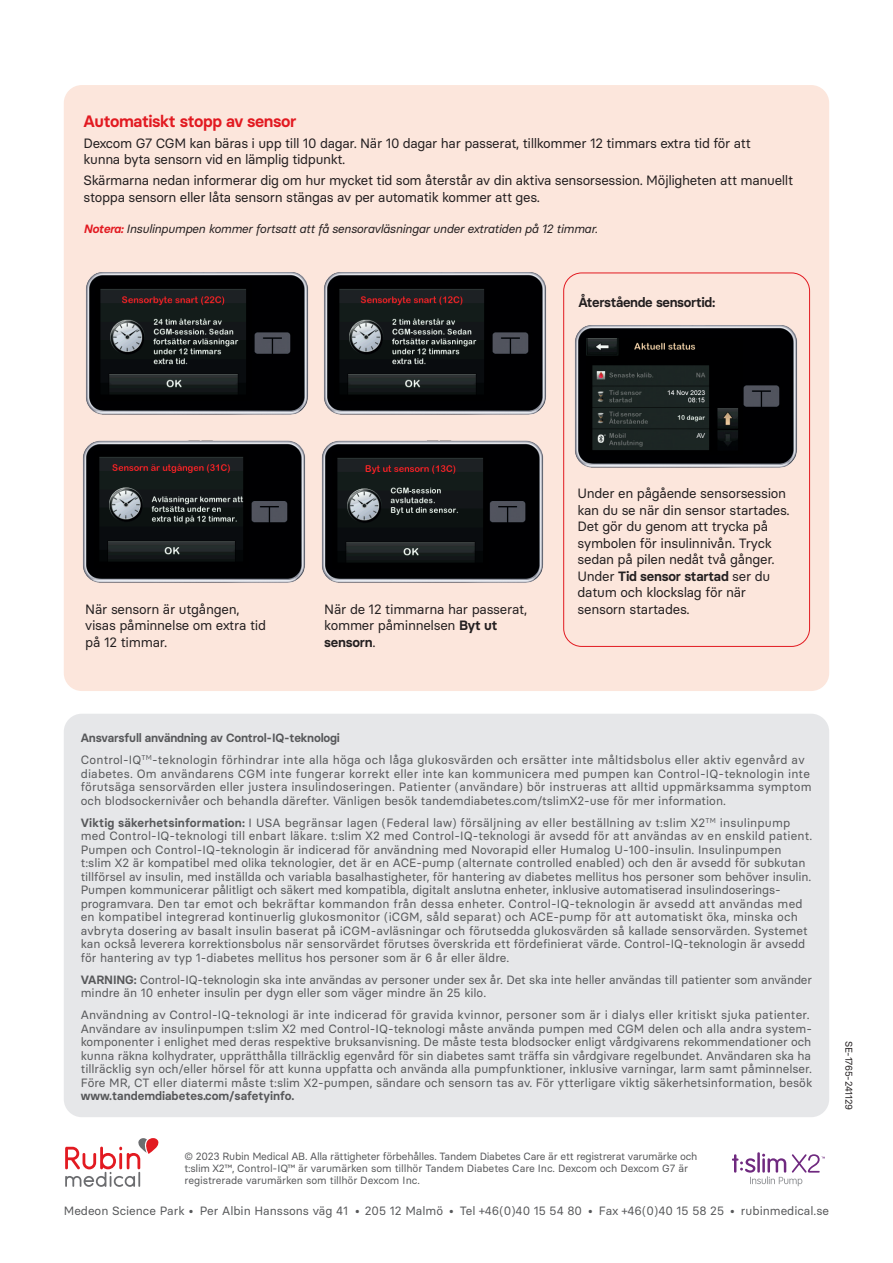
<style>
.page{position:relative;width:893px;height:1263px;background:#fff}
.page>*{position:absolute;margin:0;border:0;box-sizing:border-box;transform-origin:0 0}
.t1{font:600 16.5px "Basier Circle";letter-spacing:-.025em;color:#e21a21}
.t2{font:13.5px/16.5px "Basier Circle";letter-spacing:-.025em;color:#231f20}
.t3{font:600 13.5px "Basier Circle";letter-spacing:-.025em;color:#231f20}
.t4{font:12px/13.5px "Basier Circle";color:#57585a}
.t5{font:italic 12px "Basier Circle";letter-spacing:-.025em;color:#231f20}
.t6{font:600 12px "Basier Circle";color:#57585a}
.t7{font:10.5px/12px "Basier Circle";letter-spacing:-.025em;color:#57585a}
.t8{font:9.75px "Basier Circle";letter-spacing:-.03em;color:#231f20}
.s1{font-weight:600;color:#e21a21}
.s2{font-weight:600}
</style>
<div class="page">
<div style="left:64px;top:714px;width:765px;height:403px;background:#e6e7e9;border-radius:18px"></div>
<div style="left:64px;top:85px;width:765px;height:606px;background:#fce6dc;border-radius:18px"></div>
<svg style="left:732px;top:1152px;width:93px;height:34px"></svg>
<img style="left:86px;top:273px;width:223px;height:142px">
<img style="left:96px;top:284px;width:155px;height:116px">
<img style="left:324px;top:273px;width:223px;height:142px">
<img style="left:334px;top:284px;width:156px;height:116px">
<img style="left:83px;top:441px;width:223px;height:142px">
<img style="left:95px;top:452px;width:153px;height:115px">
<img style="left:321px;top:441px;width:223px;height:142px">
<img style="left:333px;top:452px;width:155px;height:117px">
<svg style="left:65px;top:1138px;width:94px;height:49px"></svg>
<div style="left:563px;top:273px;width:247px;height:374px;border:1px solid #e21a21;border-radius:18px"></div>
<img style="left:575px;top:325px;width:223px;height:143px">
<img style="left:587px;top:338px;width:155px;height:117px">
<h1 class="t1" style="left:84px;top:111px;width:214px">Automatiskt stopp av sensor</h1>
<p class="t2" style="left:84px;top:135px;width:669px">Dexcom G7 CGM kan bäras i upp till 10 dagar. När 10 dagar har passerat, tillkommer 12 timmars extra tid för att kunna byta sensorn vid en lämplig tidpunkt.</p>
<p class="t2" style="left:84px;top:172px;width:711px">Skärmarna nedan informerar dig om hur mycket tid som återstår av din aktiva sensorsession. Möjligheten att manuellt stoppa sensorn eller låta sensorn stängas av per automatik kommer att ges.</p>
<p class="t5" style="left:84px;top:221px;width:515px"><span class="s1">Notera:</span> Insulinpumpen kommer fortsatt att få sensoravläsningar under extratiden på 12 timmar.</p>
<p class="t3" style="left:578px;top:294px;width:138px">Återstående sensortid:</p>
<p class="t2" style="left:85px;top:600px;width:182px">När sensorn är utgången, visas påminnelse om extra tid på 12 timmar.</p>
<p class="t2" style="left:324px;top:600px;width:204px">När de 12 timmarna har passerat, kommer påminnelsen <span class="s2">Byt ut sensorn</span>.</p>
<p class="t2" style="left:577px;top:485px;width:214px">Under en pågående sensorsession kan du se när din sensor startades.<br>Det gör du genom att trycka på symbolen för insulinnivån. Tryck sedan på pilen nedåt två gånger.<br>Under <span class="s2">Tid sensor startad</span> ser du datum och klockslag för när sensorn startades.</p>
<p class="t4" style="left:81px;top:727px;width:725px;line-height:22px"><span class="s2">Ansvarsfull användning av Control-IQ-teknologi<br></span>Control- IQ<sup>TM</sup>-teknologin förhindrar inte alla höga och låga glukosvärden och ersätter inte måltidsbolus eller aktiv egenvård av</p>
<p class="t4" style="left:81px;top:766px;width:732px">diabetes. Om användarens CGM inte fungerar korrekt eller inte kan kommunicera med pumpen kan Control- IQ-teknologin inte förutsäga sensorvärden eller justera insulindoseringen. Patienter (användare) bör instrueras att alltid uppmärksamma symptom och blodsockernivåer och behandla därefter. Vänligen besök tandemdiabetes.com/tslimX2- use för mer information.</p>
<p class="t4" style="left:81px;top:815px;width:733px"><span class="s2">Viktig säkerhetsinformation:</span> I USA begränsar lagen (Federal law) försäljning av eller beställning av t:slim X2<sup>TM</sup> insulinpump med Control- IQ-teknologi till enbart läkare. t:slim X2 med Control- IQ-teknologi är avsedd för att användas av en enskild patient.<br>Pumpen och Control- IQ-teknologin är indicerad för användning med Novorapid eller Humalog U-100-insulin. Insulinpumpen t:slim X2 är kompatibel med olika teknologier, det är en ACE- pump (alternate controlled enabled) och den är avsedd för subkutan tillförsel av insulin, med inställda och variabla basalhastigheter, för hantering av diabetes mellitus hos personer som behöver insulin.<br>Pumpen kommunicerar pålitligt och säkert med kompatibla, digitalt anslutna enheter, inklusive automatiserad insulindoserings&shy;programvara. Den tar emot och bekräftar kommandon från dessa enheter. Control- IQ-teknologin är avsedd att användas med en kompatibel integrerad kontinuerlig glukosmonitor (iCGM, såld separat) och ACE- pump för att automatiskt öka, minska och avbryta dosering av basalt insulin baserat på iCGM-avläsningar och förutsedda glukosvärden så kallade sensorvärden. Systemet kan också leverera korrektionsbolus när sensorvärdet förutses överskrida ett fördefinierat värde. Control- IQ-teknologin är avsedd för hantering av typ 1-diabetes mellitus hos personer som är 6 år eller äldre.</p>
<p class="t4" style="left:81px;top:972px;width:733px"><span class="s2">VARNING:</span> Control- IQ-teknologin ska inte användas av personer under sex år. Det ska inte heller användas till patienter som använder mindre än 10 enheter insulin per dygn eller som väger mindre än 25 kilo.</p>
<p class="t4" style="left:81px;top:1008px;width:733px">Användning av Control- IQ-teknologi är inte indicerad för gravida kvinnor, personer som är i dialys eller kritiskt sjuka patienter.<br>Användare av insulinpumpen t:slim X2 med Control- IQ-teknologi måste använda pumpen med CGM delen och alla andra system&shy;komponenter i enlighet med deras respektive bruksanvisning. De måste testa blodsocker enligt vårdgivarens rekommendationer och kunna räkna kolhydrater, upprätthålla tillräcklig egenvård för sin diabetes samt träffa sin vårdgivare regelbundet. Användaren ska ha tillräcklig syn och/eller hörsel för att kunna uppfatta och använda alla pumpfunktioner, inklusive varningar, larm samt påminnelser.<br>Före MR, CT eller diatermi måste t:slim X2- pumpen, sändare och sensorn tas av. För ytterligare viktig säkerhetsinformation, besök</p>
<p class="t6" style="left:81px;top:1088px;width:215px">www.tandemdiabetes.com/safetyinfo.</p>
<p class="t8" style="left:855px;top:1041px;width:71px;rotate:90deg">SE-1765-241129</p>
<p class="t7" style="left:185px;top:1150px;width:514px">© 2023 Rubin Medical AB. Alla rättigheter förbehålles. Tandem Diabetes Care är ett registrerat varumärke och t:slim X2™, Control- IQ™ är varumärken som tillhör Tandem Diabetes Care Inc. Dexcom och Dexcom G7 är registrerade varumärken som tillhör Dexcom Inc.</p>
<p class="t4" style="left:64px;top:1204px;width:767px">Medeon Science Park • Per Albin Hanssons väg 41 • 205 12 Malmö • Tel +46(0)40 15 54 80 • Fax +46(0)40 15 58 25 • rubinmedical.se</p>
</div>
